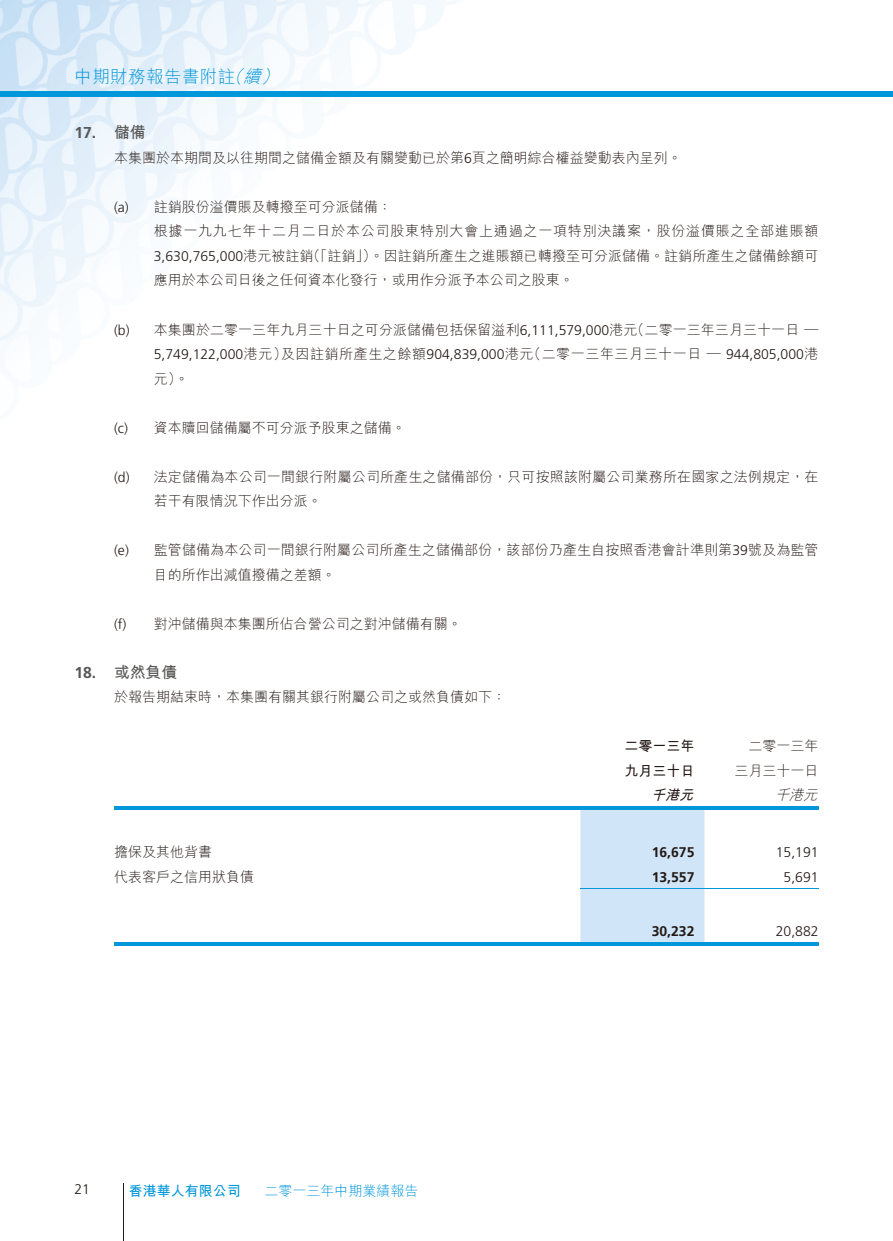
<style>
.page{position:relative;width:893px;height:1241px;background:#fff}
.page>*{position:absolute;margin:0;border:0;box-sizing:border-box;transform-origin:0 0}
.t1{font:17.5px "M Hei HK Light E Ten B5 H";letter-spacing:.025em;color:#0096da}
.t2{font:15.75px "M Hei HK Bold E Ten B5 H";color:#595857}
.t3{font:700 15.75px "Frutiger LT Std";color:#595857}
.t4{font:14px/24.5px "M Hei HK Light E Ten B5 H";color:#231916}
.t5{font:300 14px "Frutiger LT Std";color:#231916}
.t6{font:700 14px "Frutiger LT Std";color:#231916}
.t7{font:14px "M Hei HK Light E Ten B5 H";color:#0096da}
.t8{font:14px/24.5px "M Hei HK Bold E Ten B5 H";color:#231916}
.t9{font:14px "M Hei HK Bold E Ten B5 H";color:#0096da}
.t10{font:italic 14px "M Hei HK Bold E Ten B5 H";color:#231916}
.t11{font:italic 14px "M Hei HK Light E Ten B5 H";color:#231916}
.s1{font-style:italic}
.s2{font-family:"M Hei HK Bold E Ten B5 H";font-weight:400}
.s3{font-family:"Frutiger LT Std";font-weight:300}
.s4{font-family:"M Hei HK Light E Ten B5 H";font-weight:400}
.s5{font-family:"Frutiger LT Std";font-weight:700}
</style>
<div class="page">
<img style="left:0;top:0;width:461px;height:343px">
<hr style="left:124px;top:1183px;width:1px;height:57px;background:#231916">
<div style="left:0;top:91px;width:893px;height:6px;background:#0096da"></div>
<div style="left:580px;top:810px;width:124px;height:132px;background:#d0e5f7"></div>
<hr style="left:114px;top:806px;width:466px;height:4px;background:#0096da">
<hr style="left:580px;top:806px;width:124px;height:4px;background:#0096da">
<hr style="left:704px;top:806px;width:115px;height:4px;background:#0096da">
<hr style="left:580px;top:887px;width:124px;height:1px;background:#0096da">
<hr style="left:704px;top:887px;width:115px;height:1px;background:#0096da">
<hr style="left:114px;top:942px;width:466px;height:3px;background:#0096da">
<hr style="left:580px;top:942px;width:124px;height:3px;background:#0096da">
<hr style="left:704px;top:942px;width:115px;height:3px;background:#0096da">
<p class="t1" style="left:74px;top:69px;width:211px">中期財務報告書附註<span class="s1">（續）</span></p>
<p class="t3" style="left:74px;top:125px;width:73px">17. <span class="s2">儲備</span></p>
<p class="t4" style="left:114px;top:147px;width:569px">本集團於本期間及以往期間之儲備金額及有關變動已於第<span class="s3">6</span>頁之簡明綜合權益變動表內呈列。</p>
<p class="t4" style="left:154px;top:196px;width:666px;text-indent:-40px"><span class="s3">(a)</span> 註銷股份溢價賬及轉撥至可分派儲備：<br>根據一九九七年十二月二日於本公司股東特別大會上通過之一項特別決議案，股份溢價賬之全部進賬額<span class="s3">3,630,765,000</span>港元被註銷（「註銷」）。因註銷所產生之進賬額已轉撥至可分派儲備。註銷所產生之儲備餘額可應用於本公司日後之任何資本化發行，或用作分派予本公司之股東。</p>
<p class="t4" style="left:114px;top:319px;width:706px"><span class="s3">(b)</span> 本集團於二零一三年九月三十日之可分派儲備包括保留溢利<span class="s3">6,111,579,000</span>港元（二零一三年三月三十一日 —</p>
<p class="t5" style="left:154px;top:347px;width:666px">5,749,122,000<span class="s4">港元）及因註銷所產生之餘額</span>904,839,000<span class="s4">港元（二零一三年三月三十一日 —</span> 944,805,000<span class="s4">港</span></p>
<p class="t4" style="left:154px;top:368px;width:36px">元）。</p>
<p class="t4" style="left:114px;top:417px;width:293px"><span class="s3">(c)</span> 資本贖回儲備屬不可分派予股東之儲備。</p>
<p class="t4" style="left:154px;top:466px;width:666px;text-indent:-40px"><span class="s3">(d)</span> 法定儲備為本公司一間銀行附屬公司所產生之儲備部份，只可按照該附屬公司業務所在國家之法例規定，在若干有限情況下作出分派。</p>
<p class="t4" style="left:154px;top:539px;width:666px;text-indent:-40px"><span class="s3">(e)</span> 監管儲備為本公司一間銀行附屬公司所產生之儲備部份，該部份乃產生自按照香港會計準則第<span class="s3">39</span>號及為監管目的所作出減值撥備之差額。</p>
<p class="t4" style="left:114px;top:613px;width:349px"><span class="s3">(f)</span> 對沖儲備與本集團所佔合營公司之對沖儲備有關。</p>
<p class="t2" style="left:74px;top:665px;width:104px"><span class="s5">18.</span> 或然負債</p>
<p class="t4" style="left:114px;top:686px;width:393px">於報告期結束時，本集團有關其銀行附屬公司之或然負債如下：</p>
<p class="t8" style="left:624px;top:735px;width:71px">二零一三年九月三十日</p>
<p class="t4" style="left:735px;top:735px;width:85px;text-align:right">二零一三年三月三十一日</p>
<p class="t10" style="left:651px;top:789px;width:47px">千港元</p>
<p class="t11" style="left:775px;top:789px;width:47px">千港元</p>
<p class="t4" style="left:114px;top:841px;width:99px">擔保及其他背書</p>
<p class="t6" style="left:652px;top:845px;width:44px">16,675</p>
<p class="t5" style="left:776px;top:845px;width:44px">15,191</p>
<p class="t4" style="left:114px;top:866px;width:142px">代表客戶之信用狀負債</p>
<p class="t6" style="left:652px;top:870px;width:44px">13,557</p>
<p class="t5" style="left:783px;top:870px;width:37px">5,691</p>
<p class="t5" style="left:74px;top:1182px;width:17px">21</p>
<p class="t9" style="left:129px;top:1184px;width:114px">香港華人有限公司</p>
<p class="t7" style="left:264px;top:1184px;width:155px">二零一三年中期業績報告</p>
<p class="t6" style="left:652px;top:924px;width:44px">30,232</p>
<p class="t5" style="left:776px;top:924px;width:44px">20,882</p>
</div>
